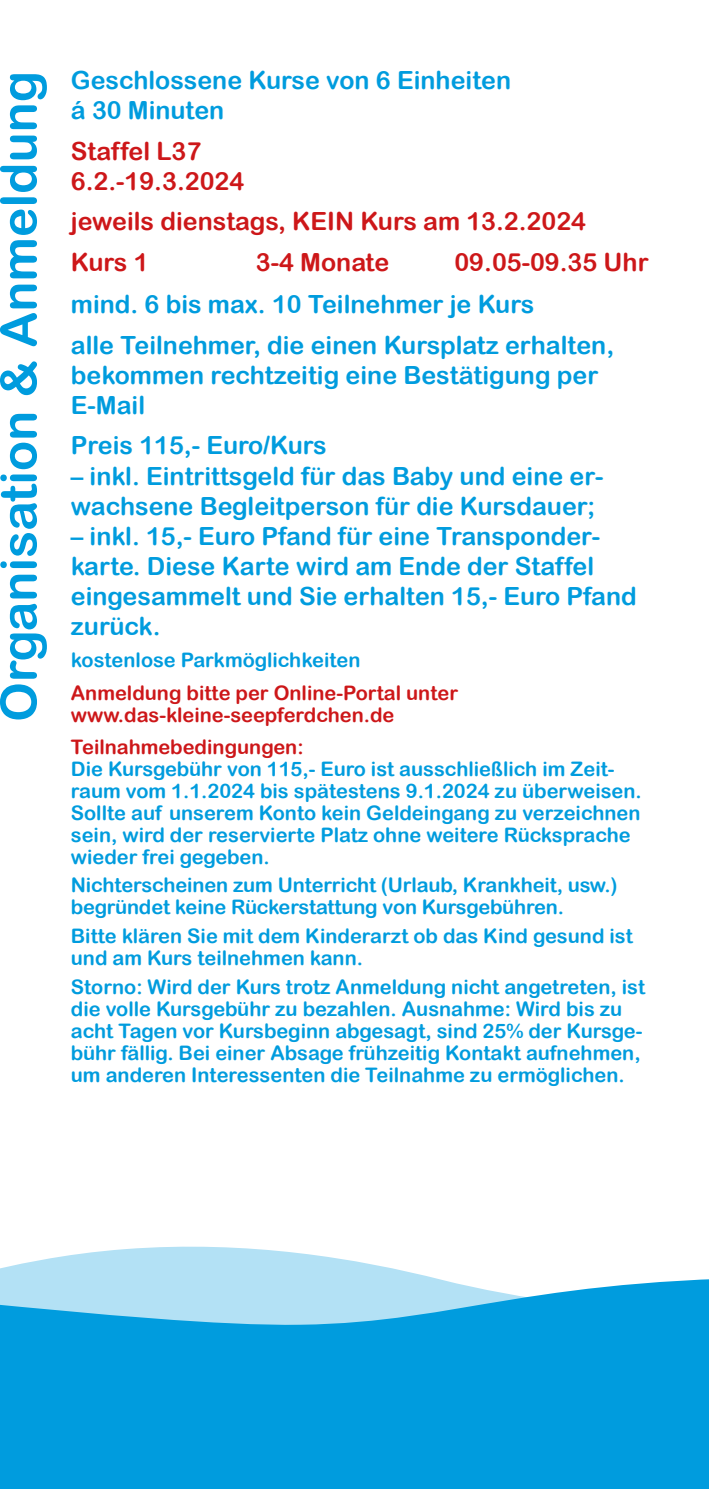
<style>
.page{position:relative;width:709px;height:1489px;background:#fff}
.page>*{position:absolute;margin:0;border:0;box-sizing:border-box;transform-origin:0 0}
.t1{font:50px "Arial Rounded MT Bold";color:#009cde}
.t2{font:25px/30px "Arial Rounded MT Bold";color:#009cde}
.t3{font:25px/30px "Arial Rounded MT Bold";color:#cd1719}
.t4{font:20px/22px "Arial Rounded MT Bold";color:#009cde}
.t5{font:20px/22px "Arial Rounded MT Bold";color:#cd1719}
</style>
<div class="page">
<svg style="left:0;top:1246px;width:417px;height:28px;fill:#b3e1f5"></svg>
<svg style="left:0;top:1274px;width:709px;height:214px;background:#1ea7e1"></svg>
<h1 class="t1" style="left:-11px;top:721px;width:652px;rotate:-90deg">Organisation &amp; Anmeldung</h1>
<p class="t2" style="left:71px;top:65px;width:442px">Geschlossene Kurse von 6 Einheiten á 30 Minuten</p>
<p class="t3" style="left:71px;top:136px;width:175px">Staffel L37<br>6.2.-19.3.2024</p>
<p class="t3" style="left:71px;top:201px;width:516px;line-height:40.5px">jeweils dienstags, KEIN Kurs am 13.2.2024<br>Kurs 1</p>
<p class="t3" style="left:256px;top:247px;width:135px">3-4 Monate</p>
<p class="t3" style="left:454px;top:247px;width:196px">09.05-09.35 Uhr</p>
<p class="t2" style="left:71px;top:284px;width:545px;line-height:40.5px">mind. 6 bis max. 10 Teilnehmer je Kurs<br>alle Teilnehmer, die einen Kursplatz erhalten,</p>
<p class="t2" style="left:71px;top:359px;width:529px">bekommen rechtzeitig eine Bestätigung per<br>E-Mail</p>
<p class="t2" style="left:71px;top:430px;width:257px">Preis 115,- Euro/Kurs</p>
<p class="t2" style="left:71px;top:460px;width:534px">– inkl. Eintrittsgeld für das Baby und eine er&shy;wachsene Begleitperson für die Kursdauer;</p>
<p class="t2" style="left:71px;top:520px;width:567px">– inkl. 15,- Euro Pfand für eine Transponder&shy;karte. Diese Karte wird am Ende der Staffel eingesammelt und Sie erhalten 15,- Euro Pfand zurück.</p>
<p class="t4" style="left:71px;top:648px;width:291px">kostenlose Parkmöglichkeiten</p>
<p class="t5" style="left:71px;top:681px;width:389px">Anmeldung bitte per Online-Portal unter www.das-kleine-seepferdchen.de</p>
<p class="t5" style="left:71px;top:735px;width:234px">Teilnahmebedingungen:</p>
<p class="t4" style="left:71px;top:757px;width:572px">Die Kursgebühr von 115,- Euro ist ausschließlich im Zeit&shy;raum vom 1.1.2024 bis spätestens 9.1.2024 zu überweisen.<br>Sollte auf unserem Konto kein Geldeingang zu verzeichnen sein, wird der reservierte Platz ohne weitere Rücksprache wieder frei gegeben.</p>
<p class="t4" style="left:71px;top:874px;width:548px">Nichterscheinen zum Unterricht (Urlaub, Krankheit, usw.) begründet keine Rückerstattung von Kursgebühren.</p>
<p class="t4" style="left:71px;top:924px;width:563px">Bitte klären Sie mit dem Kinderarzt ob das Kind gesund ist und am Kurs teilnehmen kann.</p>
<p class="t4" style="left:71px;top:975px;width:576px">Storno: Wird der Kurs trotz Anmeldung nicht angetreten, ist die volle Kursgebühr zu bezahlen. Ausnahme: Wird bis zu acht Tagen vor Kursbeginn abgesagt, sind 25% der Kursge&shy;bühr fällig. Bei einer Absage frühzeitig Kontakt aufnehmen, um anderen Interessenten die Teilnahme zu ermöglichen.</p>
</div>
